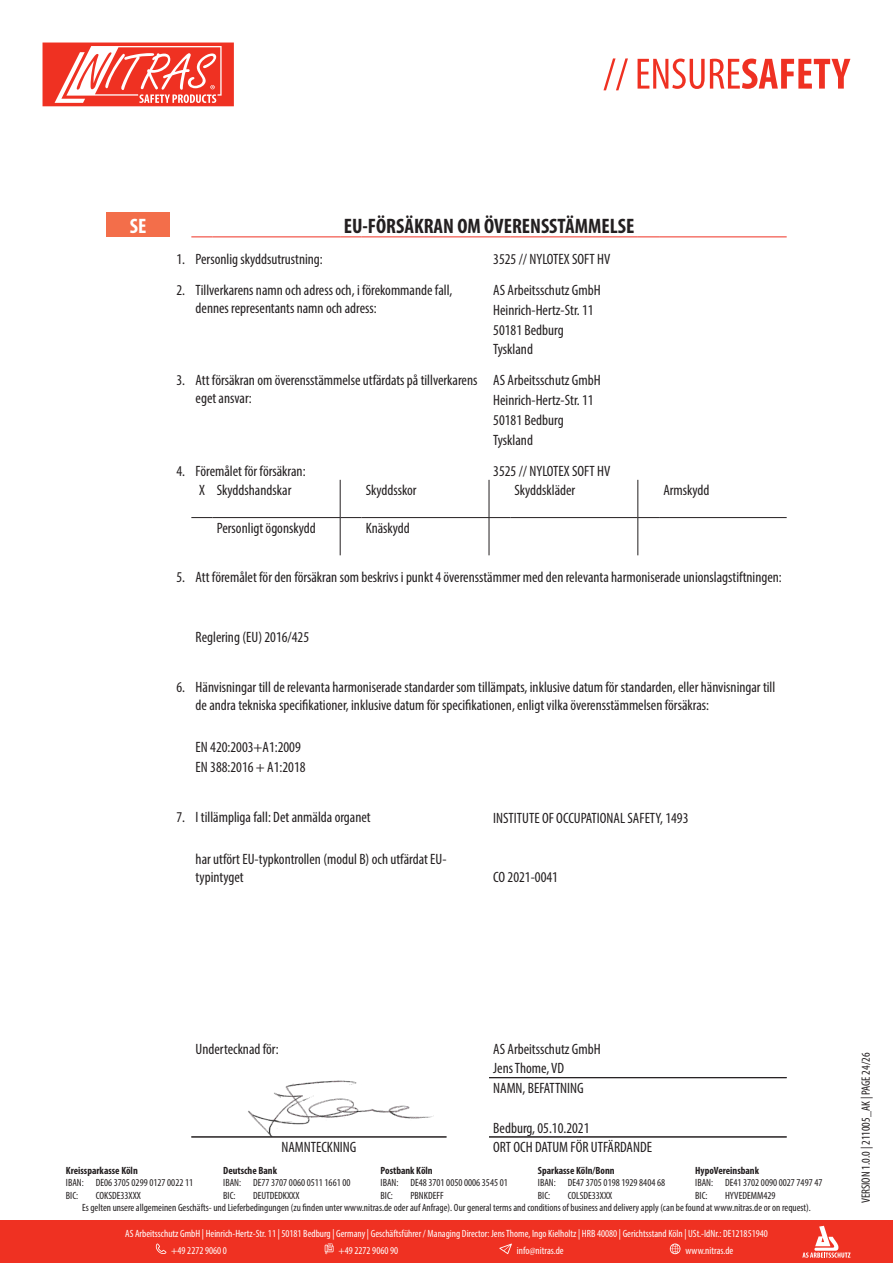
<style>
.page{position:relative;width:893px;height:1263px;background:#fff}
.page>*{position:absolute;margin:0;border:0;box-sizing:border-box;transform-origin:0 0}
.t1{font:700 condensed 21px "Myriad Pro";color:#231f20}
.t2{font:700 condensed 21px "Myriad Pro";color:#fff}
.t3{font:condensed 15px/19.8px "Myriad Pro";color:#231f20}
.t4{font:condensed 12px "Myriad Pro";color:#231f20}
.t5{font:condensed 10.5px/12.6px "Myriad Pro";color:#231f20}
.t6{font:condensed 10.5px/17px "Myriad Pro";color:#fff}
.t7{font:700 condensed 10.5px "Myriad Pro";color:#231f20}
</style>
<div class="page">
<img style="left:248px;top:1080px;width:186px;height:56px">
<div style="left:0;top:1220px;width:893px;height:43px;background:#ef3122"></div>
<svg style="left:802px;top:1226px;width:48px;height:32px"></svg>
<svg style="left:156px;top:1243px;width:10px;height:11px"></svg>
<svg style="left:325px;top:1243px;width:9px;height:11px"></svg>
<svg style="left:499px;top:1243px;width:13px;height:11px"></svg>
<svg style="left:670px;top:1243px;width:10px;height:11px"></svg>
<svg style="left:603px;top:58px;width:247px;height:32px"></svg>
<svg style="left:43px;top:43px;width:191px;height:63px"></svg>
<div style="left:106px;top:213px;width:64px;height:24px;background:#f36e4a"></div>
<svg style="left:191px;top:236px;width:22px;height:1px"></svg>
<hr style="left:213px;top:236px;width:127px;height:1px;background:#ef3122">
<svg style="left:340px;top:236px;width:21px;height:1px"></svg>
<hr style="left:361px;top:236px;width:128px;height:1px;background:#ef3122">
<svg style="left:489px;top:236px;width:21px;height:1px"></svg>
<hr style="left:510px;top:236px;width:128px;height:1px;background:#ef3122">
<svg style="left:638px;top:236px;width:21px;height:1px"></svg>
<hr style="left:659px;top:236px;width:128px;height:1px;background:#ef3122">
<hr style="left:340px;top:480px;width:1px;height:37px;background:#231f20">
<hr style="left:489px;top:480px;width:1px;height:37px;background:#231f20">
<hr style="left:637px;top:480px;width:1px;height:37px;background:#231f20">
<hr style="left:340px;top:518px;width:1px;height:37px;background:#231f20">
<svg style="left:489px;top:517px;width:21px;height:1px"></svg>
<hr style="left:489px;top:518px;width:1px;height:37px;background:#231f20">
<hr style="left:510px;top:517px;width:128px;height:1px;background:#231f20">
<hr style="left:637px;top:518px;width:1px;height:37px;background:#231f20">
<svg style="left:638px;top:517px;width:21px;height:1px"></svg>
<hr style="left:659px;top:517px;width:128px;height:1px;background:#231f20">
<svg style="left:191px;top:517px;width:22px;height:1px"></svg>
<hr style="left:213px;top:517px;width:127px;height:1px;background:#231f20">
<svg style="left:340px;top:517px;width:21px;height:1px"></svg>
<hr style="left:361px;top:517px;width:128px;height:1px;background:#231f20">
<hr style="left:191px;top:1136px;width:255px;height:1px;background:#231f20">
<hr style="left:489px;top:1077px;width:298px;height:1px;background:#231f20">
<hr style="left:489px;top:1136px;width:298px;height:1px;background:#231f20">
<p class="t2" style="left:130px;top:212px;width:18px">SE</p>
<p class="t1" style="left:344px;top:212px;width:292px">EU-FÖRSÄKRAN OM ÖVERENSSTÄMMELSE</p>
<p class="t3" style="left:176px;top:249px;width:10px">1.</p>
<p class="t3" style="left:196px;top:249px;width:129px">Personlig skyddsutrustning:</p>
<p class="t3" style="left:176px;top:280px;width:10px">2.</p>
<p class="t3" style="left:196px;top:281px;width:258px;line-height:18px">Tillverkarens namn och adress och, i förekommande fall, dennes representants namn och adress:</p>
<p class="t3" style="left:493px;top:339px;width:41px">Tyskland</p>
<p class="t3" style="left:176px;top:370px;width:10px">3.</p>
<p class="t3" style="left:196px;top:371px;width:283px;line-height:18px">Att försäkran om överensstämmelse utfärdats på tillverkarens eget ansvar:</p>
<p class="t3" style="left:493px;top:429px;width:41px">Tyskland</p>
<p class="t3" style="left:176px;top:460px;width:10px">4.</p>
<p class="t3" style="left:196px;top:460px;width:111px">Föremålet för försäkran:</p>
<p class="t3" style="left:217px;top:480px;width:76px">Skyddshandskar</p>
<p class="t3" style="left:366px;top:480px;width:52px">Skyddsskor</p>
<p class="t3" style="left:514px;top:480px;width:62px">Skyddskläder</p>
<p class="t3" style="left:663px;top:480px;width:48px">Armskydd</p>
<p class="t3" style="left:217px;top:518px;width:100px">Personligt ögonskydd</p>
<p class="t3" style="left:366px;top:518px;width:46px">Knäskydd</p>
<p class="t3" style="left:176px;top:567px;width:10px">5.</p>
<p class="t3" style="left:196px;top:567px;width:588px">Att föremålet för den försäkran som beskrivs i punkt 4 överensstämmer med den relevanta harmoniserade unionslagstiftningen:</p>
<h1 class="t2" style="left:129px;top:212px;width:12px">D</h1>
<p class="t3" style="left:493px;top:243px;width:119px;line-height:31px">3525 // NYLOTEX SOFT HV<br>AS Arbeitsschutz GmbH</p>
<p class="t3" style="left:493px;top:300px;width:102px">Heinrich-Hertz-Str. 11<br>50181 Bedburg</p>
<p class="t3" style="left:493px;top:370px;width:109px">AS Arbeitsschutz GmbH<br>Heinrich-Hertz-Str. 11<br>50181 Bedburg</p>
<p class="t3" style="left:493px;top:460px;width:119px">3525 // NYLOTEX SOFT HV</p>
<p class="t3" style="left:199px;top:480px;width:7px">X</p>
<p class="t3" style="left:196px;top:627px;width:115px">Reglering (EU) 2016/425</p>
<p class="t3" style="left:176px;top:677px;width:10px">6.</p>
<p class="t3" style="left:196px;top:678px;width:581px;line-height:18px">Hänvisningar till de relevanta harmoniserade standarder som tillämpats, inklusive datum för standarden, eller hänvisningar till de andra tekniska specifikationer, inklusive datum för specifikationen, enligt vilka överensstämmelsen försäkras:</p>
<p class="t3" style="left:196px;top:737px;width:111px">EN 420:2003+A1:2009<br>EN 388:2016 + A1:2018</p>
<p class="t3" style="left:176px;top:807px;width:10px">7.</p>
<p class="t3" style="left:196px;top:807px;width:177px">I tillämpliga fall: Det anmälda organet</p>
<p class="t3" style="left:196px;top:850px;width:252px;line-height:18px">har utfört EU-typkontrollen (modul B) och utfärdat EU&shy;typintyget</p>
<p class="t3" style="left:493px;top:808px;width:197px">INSTITUTE OF OCCUPATIONAL SAFETY, 1493</p>
<p class="t3" style="left:493px;top:867px;width:66px">CO 2021-0041</p>
<p class="t3" style="left:196px;top:1038px;width:84px">Undertecknad för:</p>
<p class="t3" style="left:493px;top:1038px;width:109px">AS Arbeitsschutz GmbH</p>
<p class="t3" style="left:493px;top:1058px;width:72px">Jens Thome, VD</p>
<p class="t3" style="left:493px;top:1078px;width:92px">NAMN, BEFATTNING</p>
<p class="t3" style="left:493px;top:1117px;width:98px">Bedburg, 05.10.2021</p>
<p class="t3" style="left:281px;top:1137px;width:77px">NAMNTECKNING</p>
<p class="t3" style="left:493px;top:1137px;width:160px">ORT OCH DATUM FÖR UTFÄRDANDE</p>
<p class="t7" style="left:66px;top:1164px;width:73px">Kreissparkasse Köln</p>
<p class="t7" style="left:223px;top:1164px;width:55px">Deutsche Bank</p>
<p class="t7" style="left:381px;top:1164px;width:54px">Postbank Köln</p>
<p class="t7" style="left:538px;top:1164px;width:78px">Sparkasse Köln/Bonn</p>
<p class="t7" style="left:695px;top:1164px;width:65px">HypoVereinsbank</p>
<p class="t5" style="left:66px;top:1176px;width:19px">IBAN:<br>BIC:</p>
<p class="t5" style="left:96px;top:1176px;width:99px">DE06 3705 0299 0127 0022 11<br>COKSDE33XXX</p>
<p class="t5" style="left:223px;top:1176px;width:19px">IBAN:<br>BIC:</p>
<p class="t5" style="left:253px;top:1176px;width:99px">DE77 3707 0060 0511 1661 00<br>DEUTDEDKXXX</p>
<p class="t5" style="left:381px;top:1176px;width:19px">IBAN:<br>BIC:</p>
<p class="t5" style="left:410px;top:1176px;width:99px">DE48 3701 0050 0006 3545 01<br>PBNKDEFF</p>
<p class="t5" style="left:538px;top:1176px;width:19px">IBAN:<br>BIC:</p>
<p class="t5" style="left:568px;top:1176px;width:99px">DE47 3705 0198 1929 8404 68<br>COLSDE33XXX</p>
<p class="t5" style="left:695px;top:1176px;width:19px">IBAN:<br>BIC:</p>
<p class="t5" style="left:725px;top:1176px;width:99px">DE41 3702 0090 0027 7497 47</p>
<p class="t5" style="left:725px;top:1189px;width:52px">HYVEDEMM429</p>
<p class="t5" style="left:82px;top:1201px;width:730px">Es gelten unsere allgemeinen Geschäfts- und Lieferbedingungen (zu finden unter www.nitras.de oder auf Anfrage). Our general terms and conditions of business and delivery apply (can be found at www.nitras.de or on request).</p>
<p class="t6" style="left:171px;top:1225px;width:598px;text-indent:-46px">AS Arbeitsschutz GmbH | Heinrich-Hertz-Str. 11 | 50181 Bedburg | Germany | Geschäftsführer / Managing Director: Jens Thome, Ingo Kielholtz | HRB 40080 | Gerichtsstand Köln | USt.-IdNr.: DE121851940 +49 2272 9060 0</p>
<p class="t6" style="left:338px;top:1242px;width:61px">+49 2272 9060 90</p>
<p class="t6" style="left:517px;top:1242px;width:48px">info@nitras.de</p>
<p class="t6" style="left:685px;top:1242px;width:49px">www.nitras.de</p>
<p class="t4" style="left:859px;top:1203px;width:152px;rotate:-90deg">VERSION 1.0.0 | 211005_AK | PAGE 24/26</p>
</div>
